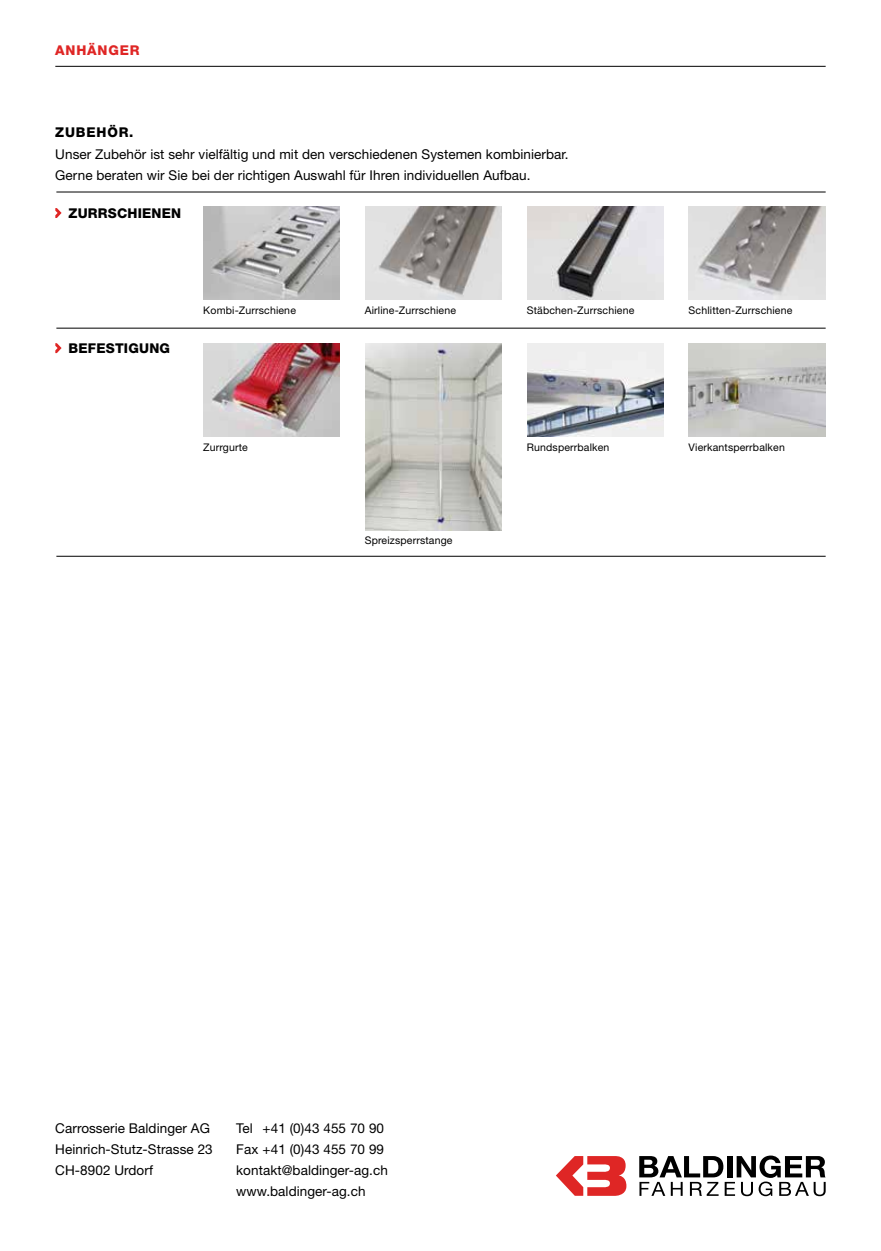
<style>
.page{position:relative;width:881px;height:1251px;background:#fff}
.page>*{position:absolute;margin:0;border:0;box-sizing:border-box;transform-origin:0 0}
.t1{font:13.5px/21px "Helvetica Neue LT Std";letter-spacing:.005em;color:#000}
.t2{font:800 13.5px "Helvetica Neue LT Std";letter-spacing:.015em;color:#000}
.t3{font:800 13.5px "Helvetica Neue LT Std";letter-spacing:.06em;color:#df2625}
.t4{font:800 13.5px "Helvetica Neue LT Std";letter-spacing:.06em;color:#000}
.t5{font:10.5px "Helvetica Neue LT Std";letter-spacing:.015em;color:#000}
</style>
<div class="page">
<svg style="left:639px;top:1155px;width:186px;height:40px"></svg>
<svg style="left:556px;top:1156px;width:70px;height:39px"></svg>
<hr style="left:55px;top:66px;width:770px;height:1px;background:#000">
<svg style="left:55px;top:208px;width:7px;height:10px"></svg>
<svg style="left:55px;top:343px;width:7px;height:10px"></svg>
<hr style="left:56px;top:328px;width:769px;height:1px;background:#000">
<hr style="left:56px;top:556px;width:769px;height:1px;background:#000">
<hr style="left:56px;top:192px;width:769px;height:1px;background:#000">
<img style="left:203px;top:206px;width:136px;height:93px">
<img style="left:203px;top:343px;width:136px;height:93px">
<img style="left:365px;top:206px;width:136px;height:93px">
<img style="left:365px;top:343px;width:136px;height:187px">
<img style="left:527px;top:206px;width:136px;height:93px">
<img style="left:527px;top:343px;width:136px;height:93px">
<img style="left:688px;top:206px;width:136px;height:93px">
<img style="left:688px;top:343px;width:136px;height:93px">
<p class="t3" style="left:55px;top:43px;width:86px">ANHÄNGER</p>
<p class="t4" style="left:55px;top:124px;width:80px">ZUBEHÖR.</p>
<p class="t1" style="left:55px;top:144px;width:514px">Unser Zubehör ist sehr vielfältig und mit den verschiedenen Systemen kombinierbar.<br>Gerne beraten wir Sie bei der richtigen Auswahl für Ihren individuellen Aufbau.</p>
<p class="t2" style="left:68px;top:205px;width:114px">ZURRSCHIENEN</p>
<p class="t2" style="left:68px;top:340px;width:103px">BEFESTIGUNG</p>
<p class="t5" style="left:203px;top:303px;width:94px">Kombi-Zurrschiene</p>
<p class="t5" style="left:203px;top:440px;width:46px">Zurrgurte</p>
<p class="t5" style="left:364px;top:303px;width:93px">Airline-Zurrschiene</p>
<p class="t5" style="left:364px;top:534px;width:89px">Spreizsperrstange</p>
<p class="t5" style="left:526px;top:303px;width:109px">Stäbchen-Zurrschiene</p>
<p class="t5" style="left:526px;top:440px;width:84px">Rundsperrbalken</p>
<p class="t5" style="left:688px;top:303px;width:105px">Schlitten-Zurrschiene</p>
<p class="t5" style="left:688px;top:440px;width:98px">Vierkantsperrbalken</p>
<p class="t1" style="left:55px;top:1117px;width:159px">Carrosserie Baldinger AG<br>Heinrich-Stutz-Strasse 23<br>CH-8902 Urdorf</p>
<p class="t1" style="left:236px;top:1117px;width:153px">Tel +41 (0)43 455 70 90<br>Fax +41 (0)43 455 70 99 kontakt@baldinger-ag.ch www.baldinger-ag.ch</p>
</div>
